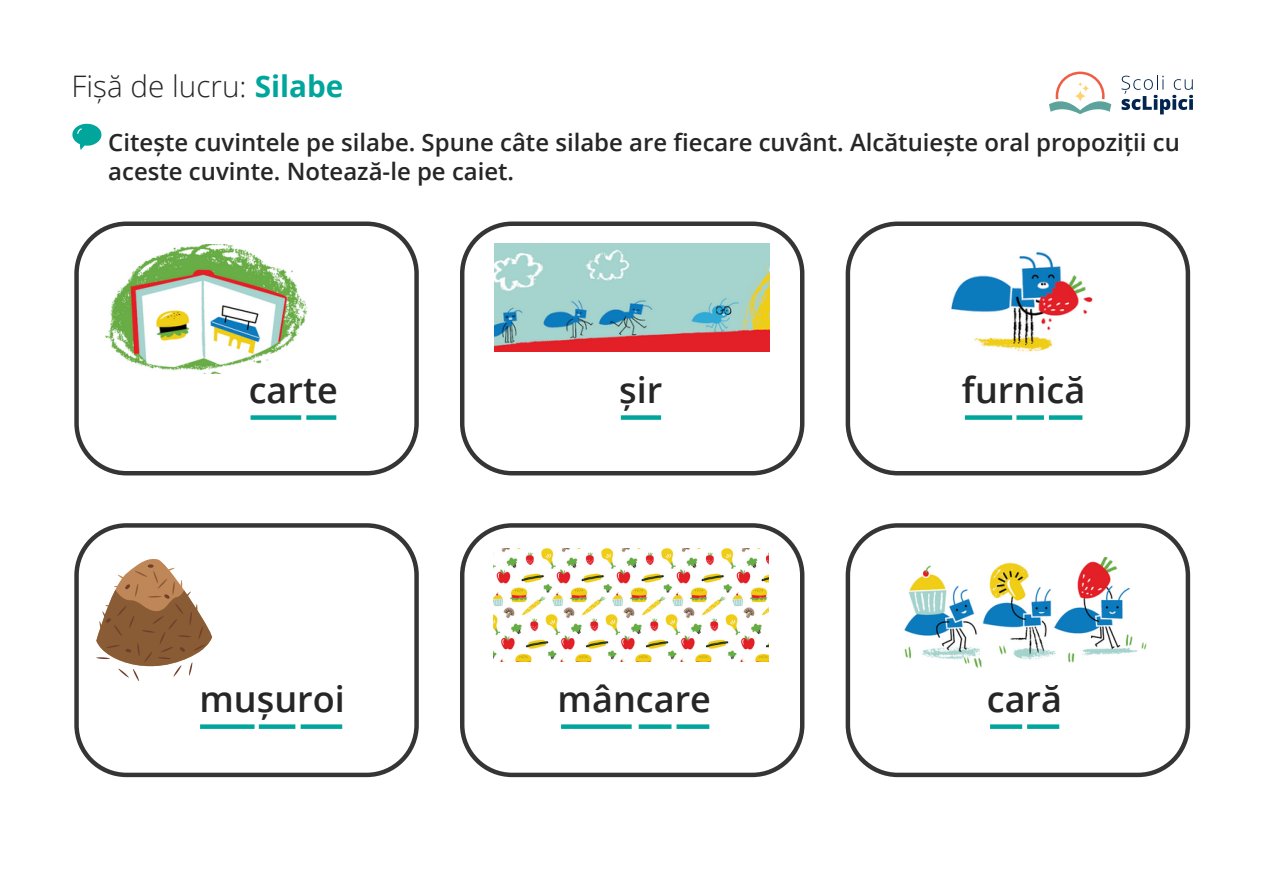
<style>
.page{position:relative;width:1263px;height:893px;background:#fff}
.page>*{position:absolute;margin:0;border:0;box-sizing:border-box;transform-origin:0 0}
.t1{font:600 36px "Open Sans";color:#262626}
.t2{font:300 29.7px "Open Sans";color:#262626}
.t3{font:600 23.85px/28.7px "Open Sans";color:#262626}
.s1{font-weight:700;color:#00a69c}
</style>
<div class="page">
<svg style="left:72px;top:124px;width:29px;height:26px"></svg>
<svg style="left:1049px;top:72px;width:62px;height:42px"></svg>
<svg style="left:1082px;top:84px;width:8px;height:8px"></svg>
<svg style="left:1121px;top:75px;width:72px;height:39px"></svg>
<svg style="left:74px;top:222px;width:345px;height:253px"></svg>
<svg style="left:846px;top:222px;width:344px;height:253px"></svg>
<svg style="left:460px;top:222px;width:344px;height:253px"></svg>
<svg style="left:74px;top:523px;width:345px;height:254px"></svg>
<svg style="left:846px;top:523px;width:344px;height:254px"></svg>
<svg style="left:460px;top:523px;width:344px;height:254px"></svg>
<div style="left:251px;top:415px;width:50px;height:5px;background:#00a69c"></div>
<div style="left:306px;top:415px;width:30px;height:5px;background:#00a69c"></div>
<div style="left:621px;top:415px;width:40px;height:5px;background:#00a69c"></div>
<div style="left:200px;top:724px;width:55px;height:5px;background:#00a69c"></div>
<div style="left:259px;top:724px;width:36px;height:5px;background:#00a69c"></div>
<div style="left:301px;top:724px;width:41px;height:5px;background:#00a69c"></div>
<div style="left:561px;top:724px;width:71px;height:5px;background:#00a69c"></div>
<div style="left:639px;top:724px;width:32px;height:5px;background:#00a69c"></div>
<div style="left:676px;top:724px;width:33px;height:5px;background:#00a69c"></div>
<div style="left:990px;top:724px;width:32px;height:5px;background:#00a69c"></div>
<div style="left:1027px;top:724px;width:32px;height:5px;background:#00a69c"></div>
<div style="left:965px;top:415px;width:47px;height:5px;background:#00a69c"></div>
<div style="left:1049px;top:415px;width:33px;height:5px;background:#00a69c"></div>
<div style="left:1016px;top:415px;width:28px;height:5px;background:#00a69c"></div>
<img style="left:99px;top:244px;width:209px;height:129px">
<img style="left:902px;top:557px;width:246px;height:120px">
<img style="left:495px;top:243px;width:275px;height:108px">
<img style="left:942px;top:238px;width:160px;height:118px">
<svg style="left:96px;top:557px;width:116px;height:124px"></svg>
<img style="left:494px;top:548px;width:275px;height:114px">
<p class="t2" style="left:72px;top:65px;width:273px">Fișă de lucru: <span class="s1">Silabe</span></p>
<p class="t3" style="left:108px;top:128px;width:1073px">Citește cuvintele pe silabe. Spune câte silabe are fiecare cuvânt. Alcătuiește oral propoziții cu aceste cuvinte. Notează-le pe caiet.</p>
<h1 class="t1" style="left:249px;top:365px;width:91px">carte</h1>
<h1 class="t1" style="left:619px;top:365px;width:45px">șir</h1>
<h1 class="t1" style="left:962px;top:365px;width:125px">furnică</h1>
<h1 class="t1" style="left:199px;top:674px;width:147px">mușuroi</h1>
<h1 class="t1" style="left:558px;top:674px;width:155px">mâncare</h1>
<h1 class="t1" style="left:987px;top:674px;width:77px">cară</h1>
</div>
